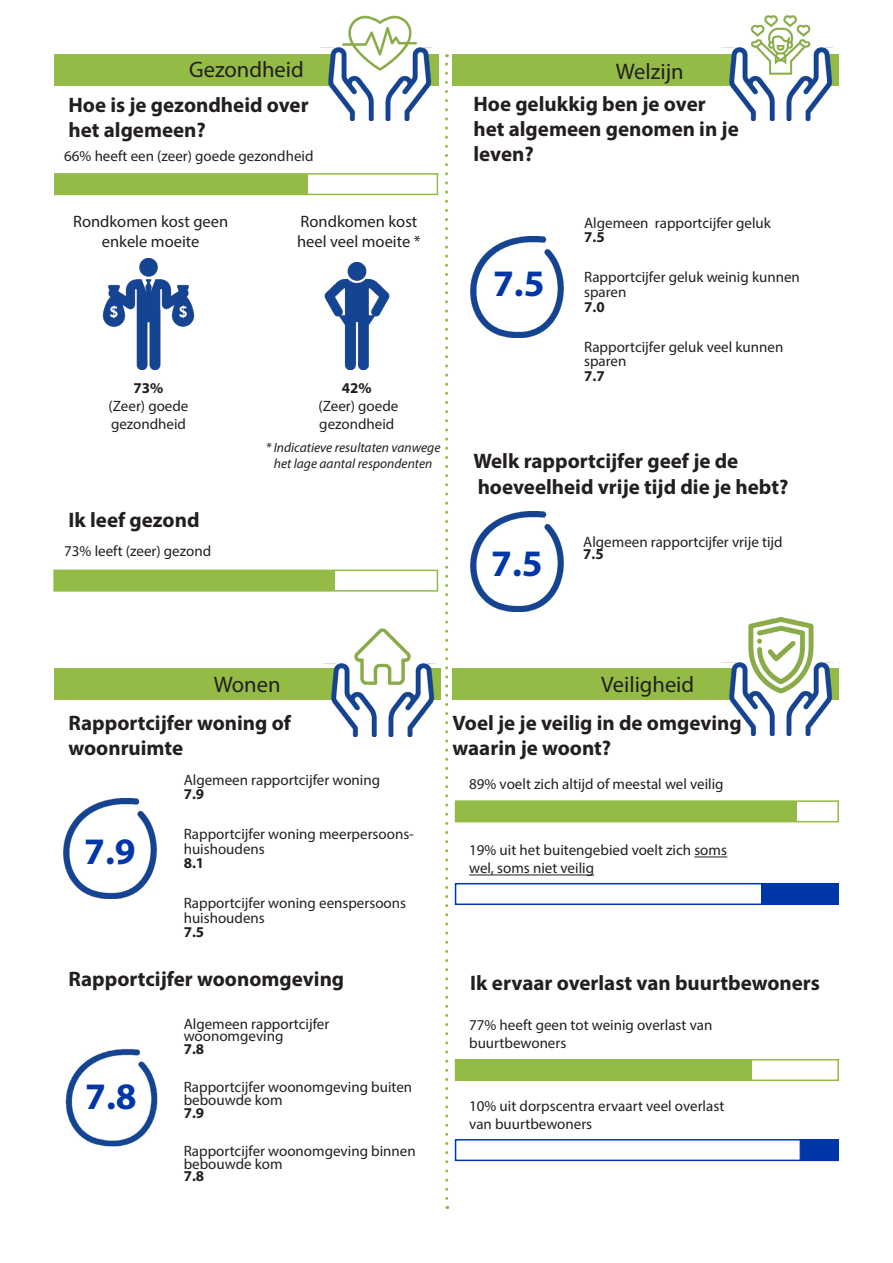
<style>
.page{position:relative;width:893px;height:1263px;background:#fff}
.page>*{position:absolute;margin:0;border:0;box-sizing:border-box;transform-origin:0 0}
.t1{font:700 37.5px "Myriad Pro";color:#0037a8}
.tekstkop_2{font:22.5px "Myriad Pro";color:#231f20}
.Tekstkop_2_boldf{font:700 21px/25.2px "Myriad Pro";color:#231f20}
.tekstkop_3{font:16.5px/19.8px "Myriad Pro";color:#231f20;text-align:center}
.t2{font:15px/14.5px "Myriad Pro";color:#231f20}
.t3{font:italic 13.5px/16.2px "Myriad Pro";color:#231f20;text-align:center}
.s1{font-weight:700}
</style>
<div class="page">
<div style="left:453px;top:668px;width:386px;height:31px;background:#93bb46"></div>
<div style="left:54px;top:668px;width:386px;height:31px;background:#93bb46"></div>
<div style="left:453px;top:54px;width:386px;height:31px;background:#93bb46"></div>
<svg style="left:445px;top:54px;width:3px;height:1144px"></svg>
<img style="left:722px;top:15px;width:118px;height:106px">
<img style="left:722px;top:618px;width:118px;height:118px">
<img style="left:323px;top:628px;width:118px;height:108px">
<img style="left:63px;top:798px;width:94px;height:101px">
<div style="left:455px;top:800px;width:384px;height:22px;border:2px solid #93bb46"></div>
<div style="left:455px;top:801px;width:342px;height:21px;background:#93bb46"></div>
<div style="left:455px;top:1059px;width:384px;height:22px;border:2px solid #93bb46"></div>
<div style="left:455px;top:1060px;width:297px;height:20px;background:#93bb46"></div>
<div style="left:455px;top:1139px;width:384px;height:22px;border:2px solid #0037a8"></div>
<div style="left:800px;top:1140px;width:38px;height:20px;background:#0037a8"></div>
<div style="left:54px;top:54px;width:384px;height:31px;background:#93bb46"></div>
<img style="left:102px;top:259px;width:93px;height:110px">
<img style="left:324px;top:262px;width:66px;height:107px">
<div style="left:54px;top:570px;width:280px;height:21px;background:#93bb46"></div>
<div style="left:53px;top:570px;width:385px;height:22px;border:2px solid #93bb46"></div>
<img style="left:320px;top:15px;width:118px;height:106px">
<div style="left:55px;top:174px;width:253px;height:20px;background:#93bb46"></div>
<div style="left:54px;top:173px;width:384px;height:22px;border:2px solid #93bb46"></div>
<img style="left:65px;top:1048px;width:93px;height:99px">
<img style="left:470px;top:237px;width:94px;height:100px">
<img style="left:470px;top:511px;width:94px;height:100px">
<div style="left:82px;top:836px;width:56px;height:38px;background:#fff"></div>
<div style="left:83px;top:1081px;width:56px;height:39px;background:#fff"></div>
<div style="left:489px;top:547px;width:56px;height:39px;background:#fff"></div>
<div style="left:491px;top:268px;width:56px;height:38px;background:#fff"></div>
<div style="left:761px;top:884px;width:77px;height:20px;background:#0037a8"></div>
<div style="left:455px;top:883px;width:384px;height:22px;border:2px solid #0037a8"></div>
<hr style="left:694px;top:856px;width:33px;height:1px;background:#231f20">
<hr style="left:469px;top:874px;width:125px;height:1px;background:#231f20">
<h2 class="tekstkop_2" style="left:189px;top:56px;width:116px">Gezondheid</h2>
<h3 class="Tekstkop_2_boldf" style="left:68px;top:91px;width:242px">Hoe is je gezondheid over het algemeen?</h3>
<p class="t2" style="left:64px;top:149px;width:251px">66% heeft een (zeer) goede gezondheid</p>
<h3 class="tekstkop_3" style="left:73px;top:212px;width:157px">Rondkomen kost geen enkele moeite</h3>
<h3 class="tekstkop_3" style="left:297px;top:212px;width:125px;text-align:left">Rondkomen kost heel veel moeite *</h3>
<p class="t2" style="left:109px;top:379px;width:81px;line-height:18px;text-align:center"><span class="s1">73%<br></span>(Zeer) goede gezondheid</p>
<p class="t2" style="left:318px;top:379px;width:81px;line-height:18px;text-align:center"><span class="s1">42%<br></span>(Zeer) goede gezondheid</p>
<h3 class="Tekstkop_2_boldf" style="left:68px;top:506px;width:133px">Ik leef gezond</h3>
<p class="t2" style="left:64px;top:543px;width:148px">73% leeft (zeer) gezond</p>
<p class="t3" style="left:266px;top:439px;width:176px">* Indicatieve resultaten vanwege het lage aantal respondenten</p>
<h2 class="tekstkop_2" style="left:616px;top:57px;width:69px">Welzijn</h2>
<h3 class="Tekstkop_2_boldf" style="left:473px;top:90px;width:267px">Hoe gelukkig ben je over het algemeen genomen in je leven?</h3>
<h1 class="t1" style="left:493px;top:259px;width:53px">7.5</h1>
<p class="t2" style="left:584px;top:215px;width:188px">Algemeen rapportcijfer geluk<br><span class="s1">7.5</span></p>
<p class="t2" style="left:584px;top:270px;width:217px">Rapportcijfer geluk weinig kunnen sparen<br><span class="s1">7.0</span></p>
<p class="t2" style="left:584px;top:339px;width:201px">Rapportcijfer geluk veel kunnen sparen<br><span class="s1">7.7</span></p>
<h3 class="Tekstkop_2_boldf" style="left:473px;top:448px;width:317px">Welk rapportcijfer geef je de hoeveelheid vrije tijd die je hebt?</h3>
<h1 class="t1" style="left:491px;top:538px;width:53px">7.5</h1>
<p class="t2" style="left:583px;top:536px;width:201px;line-height:12px">Algemeen rapportcijfer vrije tijd<br><span class="s1">7.5</span></p>
<h2 class="tekstkop_2" style="left:214px;top:670px;width:68px">Wonen</h2>
<p class="tekstkop_2" style="left:601px;top:670px;width:95px">Veiligheid</p>
<h3 class="Tekstkop_2_boldf" style="left:68px;top:709px;width:224px">Rapportcijfer woning of woonruimte</h3>
<h3 class="Tekstkop_2_boldf" style="left:452px;top:709px;width:291px">Voel je je veilig in de omgeving waarin je woont?</h3>
<h1 class="t1" style="left:84px;top:827px;width:53px">7.9</h1>
<p class="t2" style="left:184px;top:772px;width:198px">Algemeen rapportcijfer woning<br><span class="s1">7.9</span></p>
<p class="t2" style="left:184px;top:827px;width:232px">Rapportcijfer woning meerpersoons&shy;huishoudens<br><span class="s1">8.1</span></p>
<p class="t2" style="left:184px;top:896px;width:224px">Rapportcijfer woning eenspersoons huishoudens<br><span class="s1">7.5</span></p>
<p class="t2" style="left:469px;top:776px;width:256px">89% voelt zich altijd of meestal wel veilig</p>
<p class="t2" style="left:469px;top:841px;width:259px;line-height:18px">19% uit het buitengebied voelt zich soms wel, soms niet veilig</p>
<h3 class="Tekstkop_2_boldf" style="left:68px;top:966px;width:277px">Rapportcijfer woonomgeving</h3>
<h3 class="Tekstkop_2_boldf" style="left:470px;top:970px;width:351px">Ik ervaar overlast van buurtbewoners</h3>
<h1 class="t1" style="left:85px;top:1072px;width:53px">7.8</h1>
<p class="t2" style="left:184px;top:1017px;width:147px;line-height:12.8px">Algemeen rapportcijfer woonomgeving<br><span class="s1">7.8</span></p>
<p class="t2" style="left:184px;top:1081px;width:230px;line-height:12.8px">Rapportcijfer woonomgeving buiten bebouwde kom<br><span class="s1">7.9</span></p>
<p class="t2" style="left:184px;top:1144px;width:234px;line-height:12.8px">Rapportcijfer woonomgeving binnen bebouwde kom<br><span class="s1">7.8</span></p>
<p class="t2" style="left:469px;top:1016px;width:245px;line-height:18px">77% heeft geen tot weinig overlast van buurtbewoners</p>
<p class="t2" style="left:469px;top:1097px;width:257px;line-height:18px">10% uit dorpscentra ervaart veel overlast van buurtbewoners</p>
</div>
